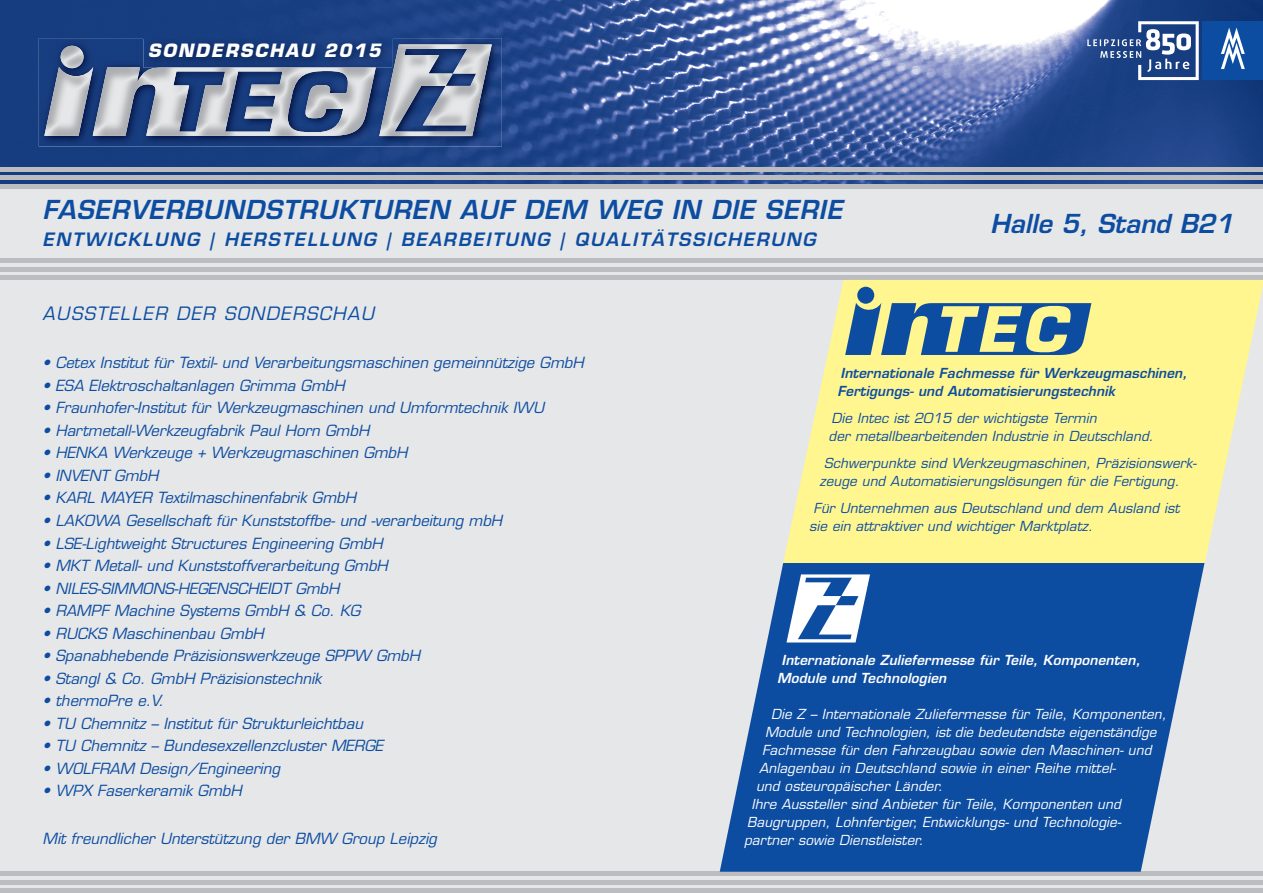
<style>
.page{position:relative;width:1263px;height:893px;background:#fff}
.page>*{position:absolute;margin:0;border:0;box-sizing:border-box;transform-origin:0 0}
.t1{font:italic 600 25.5px "Eurostile";letter-spacing:.03em;color:#0d4da1}
.t2{font:italic 600 25.5px "Eurostile";color:#0d4da1}
.t3{font:italic 600 18px "Eurostile";letter-spacing:.1em;color:#0d4da1}
.t4{font:italic 18px "Eurostile";letter-spacing:.08em;color:#0d4da1}
.t5{font:italic 700 17.85px "Eurostile";letter-spacing:.1em;color:#fff}
.t6{font:italic 15px "Eurostile";color:#0d4da1}
.t7{font:italic 13.5px "Eurostile";letter-spacing:.01em;color:#fff}
.t8{font:italic 13.5px/18px "Eurostile";letter-spacing:.01em;color:#0d4da1}
.t9{font:italic 600 13.5px/18px "Eurostile";letter-spacing:.01em;color:#0d4da1}
.t10{font:italic 600 13.5px/18px "Eurostile";letter-spacing:.01em;color:#fff}
</style>
<div class="page">
<div style="left:0;top:103px;width:1263px;height:790px;background:#e6e7e9"></div>
<img style="left:0;top:0;width:1263px;height:184px">
<img style="left:39px;top:38px;width:463px;height:109px">
<img style="left:44px;top:46px;width:49px;height:90px">
<img style="left:93px;top:67px;width:283px;height:69px">
<img style="left:379px;top:44px;width:113px;height:92px">
<img style="left:143px;top:37px;width:249px;height:31px">
<img style="left:156px;top:67px;width:220px;height:1px">
<div style="left:1202px;top:21px;width:61px;height:59px;background:#0d4da1"></div>
<svg style="left:1221px;top:28px;width:24px;height:41px"></svg>
<svg style="left:1087px;top:21px;width:112px;height:59px"></svg>
<div style="left:0;top:167px;width:1263px;height:5px;background:#bcbdc0"></div>
<hr style="left:0;top:176px;width:1263px;height:4px;background:#bcbdc0">
<div style="left:0;top:184px;width:1263px;height:5px;background:#bcbdc0"></div>
<hr style="left:0;top:259px;width:1263px;height:4px;background:#bcbdc0">
<hr style="left:0;top:267px;width:1263px;height:4px;background:#bcbdc0">
<hr style="left:0;top:276px;width:1263px;height:4px;background:#bcbdc0">
<hr style="left:0;top:872px;width:1263px;height:4px;background:#bcbdc0">
<hr style="left:0;top:880px;width:1263px;height:4px;background:#bcbdc0">
<hr style="left:0;top:889px;width:1263px;height:4px;background:#bcbdc0">
<svg style="left:783px;top:280px;width:480px;height:283px;background:#fbf39c"></svg>
<svg style="left:720px;top:563px;width:484px;height:309px;background:#2a61aa"></svg>
<svg style="left:786px;top:574px;width:84px;height:68px;background:#97b2d6"></svg>
<svg style="left:845px;top:287px;width:246px;height:68px;background:#8ba598"></svg>
<p class="t5" style="left:148px;top:40px;width:234px">SONDERSCHAU 2015</p>
<h1 class="t1" style="left:43px;top:193px;width:801px">FASERVERBUNDSTRUKTUREN AUF DEM WEG IN DIE SERIE</h1>
<p class="t3" style="left:43px;top:228px;width:775px">ENTWICKLUNG | HERSTELLUNG | BEARBEITUNG | QUALITÄTSSICHERUNG</p>
<h1 class="t2" style="left:990px;top:208px;width:245px">Halle 5, Stand B21</h1>
<p class="t4" style="left:43px;top:303px;width:333px">AUSSTELLER DER SONDERSCHAU</p>
<p class="t6" style="left:43px;top:354px;width:543px">• Cetex Institut für Textil- und Verarbeitungsmaschinen gemeinnützige GmbH</p>
<p class="t6" style="left:43px;top:376px;width:304px">• ESA Elektroschaltanlagen Grimma GmbH</p>
<p class="t6" style="left:43px;top:399px;width:503px">• Fraunhofer-Institut für Werkzeugmaschinen und Umformtechnik IWU</p>
<p class="t6" style="left:43px;top:421px;width:328px">• Hartmetall-Werkzeugfabrik Paul Horn GmbH</p>
<p class="t6" style="left:43px;top:444px;width:366px">• HENKA Werkzeuge + Werkzeugmaschinen GmbH</p>
<p class="t6" style="left:43px;top:466px;width:117px">• INVENT GmbH</p>
<p class="t6" style="left:43px;top:489px;width:315px">• KARL MAYER Textilmaschinenfabrik GmbH</p>
<p class="t6" style="left:43px;top:511px;width:461px">• LAKOWA Gesellschaft für Kunststoffbe- und -verarbeitung mbH</p>
<p class="t6" style="left:43px;top:534px;width:342px">• LSE-Lightweight Structures Engineering GmbH</p>
<p class="t6" style="left:43px;top:556px;width:347px">• MKT Metall- und Kunststoffverarbeitung GmbH</p>
<p class="t6" style="left:43px;top:579px;width:298px">• NILES-SIMMONS-HEGENSCHEIDT GmbH</p>
<p class="t6" style="left:43px;top:601px;width:319px">• RAMPF Machine Systems GmbH &amp; Co. KG</p>
<p class="t6" style="left:43px;top:624px;width:223px">• RUCKS Maschinenbau GmbH</p>
<p class="t6" style="left:43px;top:646px;width:379px">• Spanabhebende Präzisionswerkzeuge SPPW GmbH</p>
<p class="t6" style="left:43px;top:669px;width:281px">• Stangl &amp; Co. GmbH Präzisionstechnik</p>
<p class="t6" style="left:43px;top:691px;width:123px">• thermoPre e.V.</p>
<p class="t6" style="left:43px;top:714px;width:322px">• TU Chemnitz – Institut für Strukturleichtbau</p>
<p class="t6" style="left:43px;top:736px;width:342px">• TU Chemnitz – Bundesexzellenzcluster MERGE</p>
<p class="t6" style="left:43px;top:759px;width:239px">• WOLFRAM Design/Engineering</p>
<p class="t6" style="left:43px;top:781px;width:201px">• WPX Faserkeramik GmbH</p>
<p class="t6" style="left:43px;top:829px;width:396px">Mit freundlicher Unterstützung der BMW Group Leipzig</p>
<p class="t9" style="left:837px;top:364px;width:351px">Internationale Fachmesse für Werkzeugmaschinen,<br>Fertigungs- und Automatisierungstechnik</p>
<p class="t8" style="left:828px;top:409px;width:327px">Die Intec ist 2015 der wichtigste Termin<br>der metallbearbeitenden Industrie in Deutschland.</p>
<p class="t8" style="left:819px;top:454px;width:379px;text-indent:4px">Schwerpunkte sind Werkzeugmaschinen, Präzisionswerk&shy;zeuge und Automatisierungslösungen für die Fertigung.</p>
<p class="t8" style="left:809px;top:499px;width:372px;text-indent:4px">Für Unternehmen aus Deutschland und dem Ausland ist sie ein attraktiver und wichtiger Marktplatz.</p>
<p class="t10" style="left:777px;top:651px;width:365px;text-indent:4px">Internationale Zuliefermesse für Teile, Komponenten,<br>Module und Technologien</p>
<p class="t7" style="left:771px;top:706px;width:397px">Die Z – Internationale Zuliefermesse für Teile, Komponenten,</p>
<p class="t7" style="left:765px;top:724px;width:393px">Module und Technologien, ist die bedeutendste eigenständige</p>
<p class="t7" style="left:762px;top:742px;width:391px">Fachmesse für den Fahrzeugbau sowie den Maschinen- und</p>
<p class="t7" style="left:759px;top:760px;width:359px">Anlagenbau in Deutschland sowie in einer Reihe mittel-</p>
<p class="t7" style="left:756px;top:778px;width:188px">und osteuropäischer Länder.</p>
<p class="t7" style="left:751px;top:796px;width:371px">Ihre Aussteller sind Anbieter für Teile, Komponenten und</p>
<p class="t7" style="left:747px;top:814px;width:376px">Baugruppen, Lohnfertiger, Entwicklungs- und Technologie-</p>
<p class="t7" style="left:744px;top:832px;width:181px">partner sowie Dienstleister.</p>
</div>
